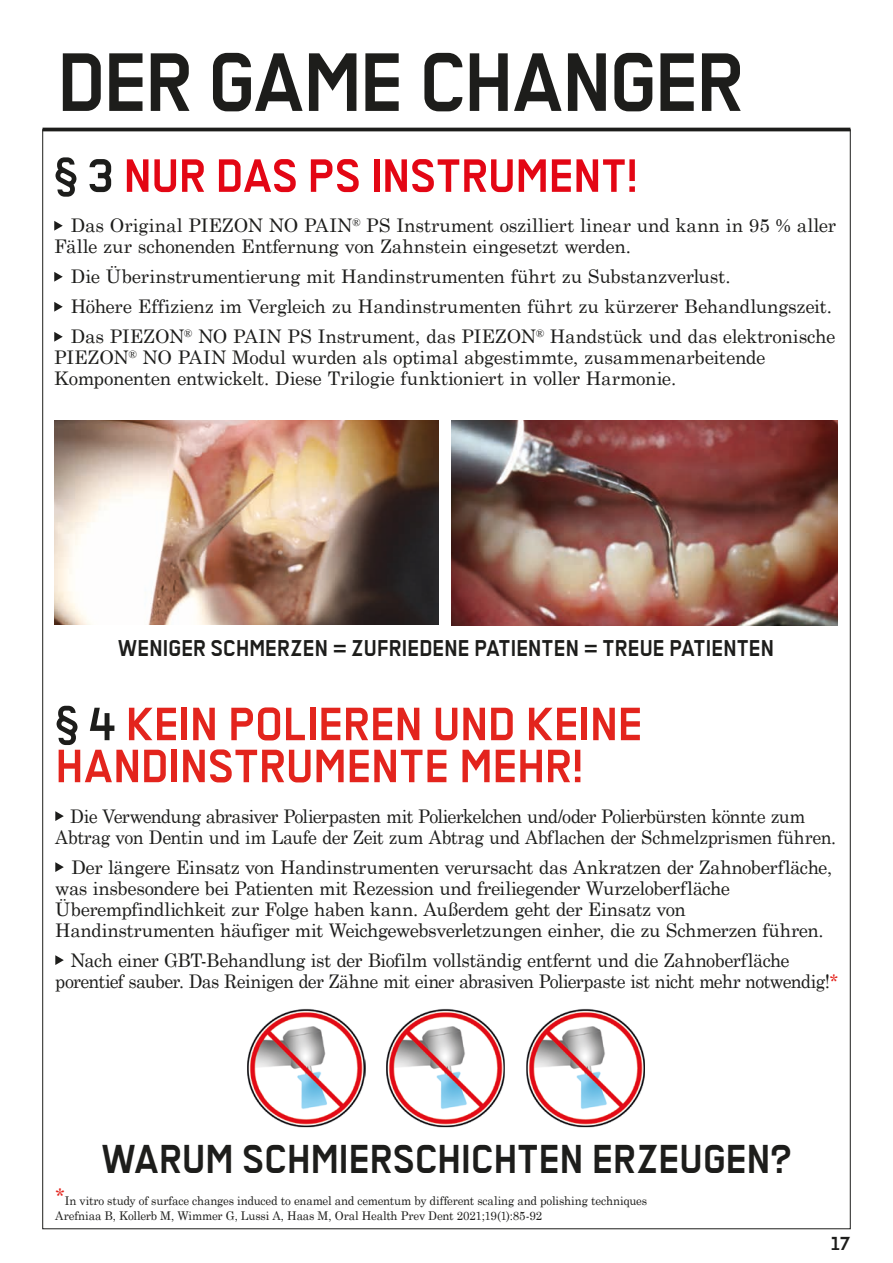
<style>
.page{position:relative;width:893px;height:1263px;background:#fff}
.page>*{position:absolute;margin:0;border:0;box-sizing:border-box;transform-origin:0 0}
.t1{font:700 93px "Transbold Neue Euro";letter-spacing:-.015em;color:#1d1d1b}
.t2{font:700 52.5px/42px "Transbold Neue Euro";color:#e3241d}
.t3{font:700 52.5px "Transbold Neue Euro";letter-spacing:.01em;color:#e30614}
.t4{font:700 45px "Transbold Neue Euro";letter-spacing:.005em;color:#1d1d1b}
.t5{font:700 25.5px "Transbold Neue Euro";letter-spacing:.005em;color:#1d1d1b}
.t6{font:700 21px "Transbold Neue Euro";color:#1d1d1b}
.t7{font:18.75px/21px "Century Schoolbook";letter-spacing:-.02em;color:#1d1d1b}
.t8{font:18.75px/21px "Century Schoolbook";letter-spacing:-.02em;color:#1d1d1b;scale:.96 1}
.t9{font:12px/15px "Century Schoolbook";letter-spacing:-.01em;color:#1d1d1b;scale:.96 1}
.s1{color:#1d1d1b}
.s2{color:#e3241d}
</style>
<div class="page">
<img style="left:54px;top:420px;width:385px;height:205px">
<img style="left:452px;top:420px;width:386px;height:205px">
<svg style="left:524px;top:1006px;width:123px;height:124px"></svg>
<img style="left:526px;top:1009px;width:42px;height:101px">
<svg style="left:244px;top:1006px;width:124px;height:124px"></svg>
<img style="left:247px;top:1009px;width:42px;height:111px">
<img style="left:386px;top:1008px;width:119px;height:119px">
<svg style="left:55px;top:811px;width:9px;height:10px"></svg>
<svg style="left:55px;top:862px;width:9px;height:10px"></svg>
<svg style="left:55px;top:955px;width:9px;height:10px"></svg>
<svg style="left:54px;top:221px;width:9px;height:10px"></svg>
<svg style="left:54px;top:272px;width:9px;height:10px"></svg>
<svg style="left:54px;top:302px;width:9px;height:10px"></svg>
<svg style="left:54px;top:332px;width:9px;height:10px"></svg>
<hr style="left:43px;top:128px;width:807px;height:3px;background:#1d1d1b">
<h1 class="t1" style="left:57px;top:32px;width:687px">DER GAME CHANGER</h1>
<h2 class="t3" style="left:54px;top:147px;width:585px"><span class="s1">§ 3</span> NUR DAS PS INSTRUMENT!</h2>
<p class="t7" style="left:54px;top:213px;width:783px;text-indent:17px">Das Original PIEZON NO PAIN<sup>®</sup> PS Instrument oszilliert linear und kann in 95 % aller<br>Fälle zur schonenden Entfernung von Zahnstein eingesetzt werden.</p>
<p class="t7" style="left:71px;top:260px;width:766px;line-height:30px">Die Überinstrumentierung mit Handinstrumenten führt zu Substanzverlust.<br>Höhere Effizienz im Vergleich zu Handinstrumenten führt zu kürzerer Behandlungszeit.<br>Das PIEZON<sup>®</sup> NO PAIN PS Instrument, das PIEZON<sup>®</sup> Handstück und das elektronische</p>
<p class="t7" style="left:54px;top:345px;width:713px">PIEZON<sup>®</sup> NO PAIN Modul wurden als optimal abgestimmte, zusammenarbeitende<br>Komponenten entwickelt. Diese Trilogie funktioniert in voller Harmonie.</p>
<h3 class="t5" style="left:118px;top:635px;width:657px">WENIGER SCHMERZEN = ZUFRIEDENE PATIENTEN = TREUE PATIENTEN</h3>
<h2 class="t2" style="left:55px;top:703px;width:589px"><span class="s1">§ 4</span> KEIN POLIEREN UND KEINE<br>HANDINSTRUMENTE MEHR!</h2>
<p class="t8" style="left:55px;top:804px;width:815px;text-indent:15px">Die Verwendung abrasiver Polierpasten mit Polierkelchen und/oder Polierbürsten könnte zum<br>Abtrag von Dentin und im Laufe der Zeit zum Abtrag und Abflachen der Schmelzprismen führen.</p>
<p class="t7" style="left:55px;top:855px;width:778px;text-indent:16px">Der längere Einsatz von Handinstrumenten verursacht das Ankratzen der Zahnoberfläche, was insbesondere bei Patienten mit Rezession und freiliegender Wurzeloberfläche Überempfindlichkeit zur Folge haben kann. Außerdem geht der Einsatz von Handinstrumenten häufiger mit Weichgewebsverletzungen einher, die zu Schmerzen führen.</p>
<p class="t7" style="left:55px;top:948px;width:784px;text-indent:15px">Nach einer GBT-Behandlung ist der Biofilm vollständig entfernt und die Zahnoberfläche porentief sauber. Das Reinigen der Zähne mit einer abrasiven Polierpaste ist nicht mehr notwendig!<span class="s2">*</span></p>
<h3 class="t4" style="left:102px;top:1134px;width:691px">WARUM SCHMIERSCHICHTEN ERZEUGEN?</h3>
<p class="t9" style="left:55px;top:1192px;width:618px"><sup>*</sup>In vitro study of surface changes induced to enamel and cementum by different scaling and polishing techniques<br>Arefniaa B, Kollerb M, Wimmer G, Lussi A, Haas M, Oral Health Prev Dent 2021;19(1):85-92</p>
<p class="t6" style="left:831px;top:1232px;width:21px">17</p>
</div>
